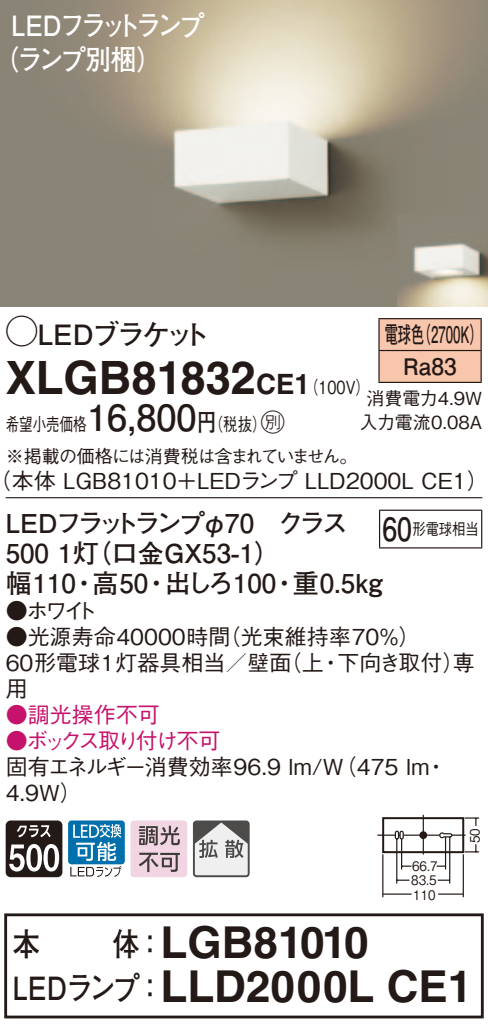
<style>
.page{position:relative;width:488px;height:1029px;background:#fff}
.page>*{position:absolute;margin:0;border:0;box-sizing:border-box;transform-origin:0 0}
.t1{font:700 46px "Helvetica LT Std";color:#231916}
.t2{font:700 44px "Helvetica LT Std";color:#231916}
.t3{font:700 36px "Futo Go B101 Pro";color:#231916}
.t4{font:700 32px "Futo Go B101 Pro";letter-spacing:-.02em;color:#231916;scale:.85 1}
.t5{font:700 32px "Futo Go B101 Pro";letter-spacing:-.02em;color:#231916;scale:.83 1}
.t6{font:700 28px/34px "Futo Go B101 Pro";letter-spacing:-.12em;color:#fff;scale:.9 1}
.t7{font:700 28px "Futo Go B101 Pro";letter-spacing:-.1em;color:#231916}
.t8{font:700 28px "Helvetica LT Std";color:#231916}
.t9{font:700 26px "Futo Go B101 Pro";color:#231916}
.t10{font:700 26px "Futo Go B101 Pro";letter-spacing:-.145em;color:#231916}
.t11{font:24px "Ford Classification 1";color:#231916}
.t12{font:700 22.8px/32px "Futo Go B101 Pro";color:#231916;scale:.58 1}
.t13{font:500 22px/26px "Gothic BBB Pro";color:#231916}
.t14{font:500 22px "Gothic BBB Pro";letter-spacing:-.145em;color:#c5126b}
.t15{font:500 22px "Gothic BBB Pro";letter-spacing:-.07em;color:#c5126b}
.t16{font:500 18px/31.6px "Gothic BBB Pro";letter-spacing:-.04em;color:#231916;scale:.75 1}
.t17{font:500 18px/24px "Gothic BBB Pro";color:#231916;text-align:center}
.t18{font:500 18px "Gothic BBB Pro";color:#231916;scale:.8 1}
.t19{font:500 16px "Gothic BBB Pro";color:#231916;scale:.83 1}
.t20{font:13.2px/14px "Gothic BBB Pro Medium 90 pv RKSJ H";color:#231916;scale:.9 1}
.s1{font-family:"Ford Classification 1";font-weight:400;font-size:32px}
.s2{font-family:"Gothic BBB Pro";font-weight:500;font-size:18px}
.s3{font-family:"Helvetica LT Std";font-weight:700;font-size:28px}
.s4{font-family:"Futo Go B101 Pro";font-weight:700;font-size:24px}
</style>
<div class="page">
<hr style="left:422px;top:815px;width:2px;height:40px;background:#231916">
<svg style="left:377px;top:817px;width:102px;height:81px"></svg>
<div style="left:419px;top:831px;width:8px;height:8px;background:#231916;border-radius:50%"></div>
<div style="left:382px;top:817px;width:82px;height:36px;border:2px solid #231916"></div>
<img style="left:0;top:0;width:488px;height:306px">
<img style="left:397px;top:215px;width:91px;height:91px">
<svg style="left:6px;top:820px;width:56px;height:57px"></svg>
<div style="left:68px;top:820px;width:57px;height:44px;background:#0070ac;border-radius:3px"></div>
<svg style="left:70px;top:824px;width:51px;height:53px"></svg>
<svg style="left:130px;top:820px;width:57px;height:57px;background:#ceb7c1"></svg>
<svg style="left:196px;top:823px;width:50px;height:51px"></svg>
<div style="left:193px;top:820px;width:56px;height:57px;border:2px solid #4d4a4a;border-radius:3px"></div>
<hr style="left:6px;top:497px;width:476px;height:1px;background:#231916">
<svg style="left:379px;top:319px;width:101px;height:63px;background:#f4c3aa"></svg>
<hr style="left:378px;top:318px;width:103px;height:1px;background:#231916">
<hr style="left:378px;top:319px;width:1px;height:31px;background:#231916">
<hr style="left:480px;top:319px;width:1px;height:31px;background:#231916">
<hr style="left:378px;top:350px;width:103px;height:1px;background:#231916">
<hr style="left:378px;top:351px;width:1px;height:31px;background:#231916">
<hr style="left:480px;top:351px;width:1px;height:31px;background:#231916">
<hr style="left:378px;top:382px;width:103px;height:1px;background:#231916">
<hr style="left:379px;top:511px;width:1px;height:36px;background:#231916">
<hr style="left:379px;top:510px;width:103px;height:1px;background:#231916">
<hr style="left:481px;top:511px;width:1px;height:36px;background:#231916">
<hr style="left:379px;top:547px;width:103px;height:2px;background:#231916">
<div style="left:4px;top:913px;width:479px;height:105px;border:3px solid #231916"></div>
<p class="t6" style="left:-7px;top:5px;width:236px;text-indent:18px">LEDフラットランプ（ランプ別梱(</p>
<p class="t7" style="left:6px;top:312px;width:206px"><span class="s1">A</span>LEDブラケット</p>
<p class="t12" style="left:417px;top:316px;width:115px">（2700 (K</p>
<p class="t12" style="left:403px;top:316px;width:94px;text-indent:-19px">電球色<br>Ra83</p>
<h1 class="t1" style="left:6px;top:349px;width:252px">XLGB81832</h1>
<p class="t11" style="left:252px;top:410px;width:34px">C<span class="s2">）</span></p>
<p class="t8" style="left:256px;top:367px;width:40px">CE</p>
<p class="t18" style="left:294px;top:372px;width:96px">（<span class="s3">1</span> 100 (V</p>
<p class="t17" style="left:359px;top:383px;width:124px">消費電力4.9W入力電流0.08A</p>
<h3 class="t3" style="left:87px;top:389px;width:111px">16,800</h3>
<p class="t18" style="left:197px;top:410px;width:70px">（<span class="s4">円</span>税抜</p>
<p class="t16" style="left:6px;top:406px;width:470px">希望小売価格<br>※掲載の価格には消費税は含まれていません。</p>
<p class="t13" style="left:-10px;top:465px;width:500px">（本体 LGB81010＋LEDランプ LLD2000L CE1(</p>
<p class="t10" style="left:6px;top:502px;width:343px">LEDフラットランプφ70　クラス</p>
<p class="t9" style="left:6px;top:532px;width:276px">500 （灯1 口金GX53-1(</p>
<p class="t9" style="left:293px;top:562px;width:91px">重0.5kg</p>
<h3 class="t5" style="left:382px;top:504px;width:37px">60</h3>
<p class="t19" style="left:412px;top:516px;width:81px">形電球相当</p>
<p class="t9" style="left:6px;top:562px;width:72px">幅110</p>
<p class="t13" style="left:6px;top:595px;width:93px">●ホワイト</p>
<p class="t9" style="left:92px;top:562px;width:57px">高50</p>
<p class="t9" style="left:165px;top:562px;width:113px">出しろ100</p>
<p class="t9" style="left:71px;top:562px;width:27px">・</p>
<p class="t9" style="left:143px;top:562px;width:27px">・</p>
<p class="t9" style="left:271px;top:562px;width:27px">・</p>
<p class="t13" style="left:219px;top:621px;width:203px">（光束維持率70％(</p>
<p class="t13" style="left:6px;top:621px;width:226px">●光源寿命40000時間</p>
<p class="t13" style="left:280px;top:647px;width:45px">（上</p>
<p class="t13" style="left:337px;top:647px;width:139px">下向き取付専）</p>
<p class="t13" style="left:6px;top:647px;width:287px">60形電球1灯器具相当／壁面用</p>
<p class="t15" style="left:6px;top:697px;width:156px">●調光操作不可</p>
<p class="t14" style="left:6px;top:723px;width:216px">●ボックス取り付け不可</p>
<p class="t13" style="left:319px;top:647px;width:23px">・</p>
<p class="t13" style="left:6px;top:751px;width:425px">固有エネルギー消費効率96.9 lm （W/ 475 lm<br>4.9W(</p>
<p class="t13" style="left:425px;top:751px;width:23px">・</p>
<p class="t20" style="left:411px;top:857px;width:31px">66.7<br>83.5</p>
<h3 class="t4" style="left:13px;top:918px;width:34px">本</h3>
<h3 class="t4" style="left:113px;top:918px;width:62px">体：</h3>
<h2 class="t2" style="left:160px;top:916px;width:209px">LGB81010</h2>
<p class="t20" style="left:413px;top:886px;width:26px">110</p>
<p class="t20" style="left:466px;top:843px;width:18px;rotate:-90deg">50</p>
<h3 class="t4" style="left:13px;top:962px;width:179px">LEDランプ：</h3>
<h2 class="t2" style="left:160px;top:960px;width:313px">LLD2000L CE1</h2>
</div>
